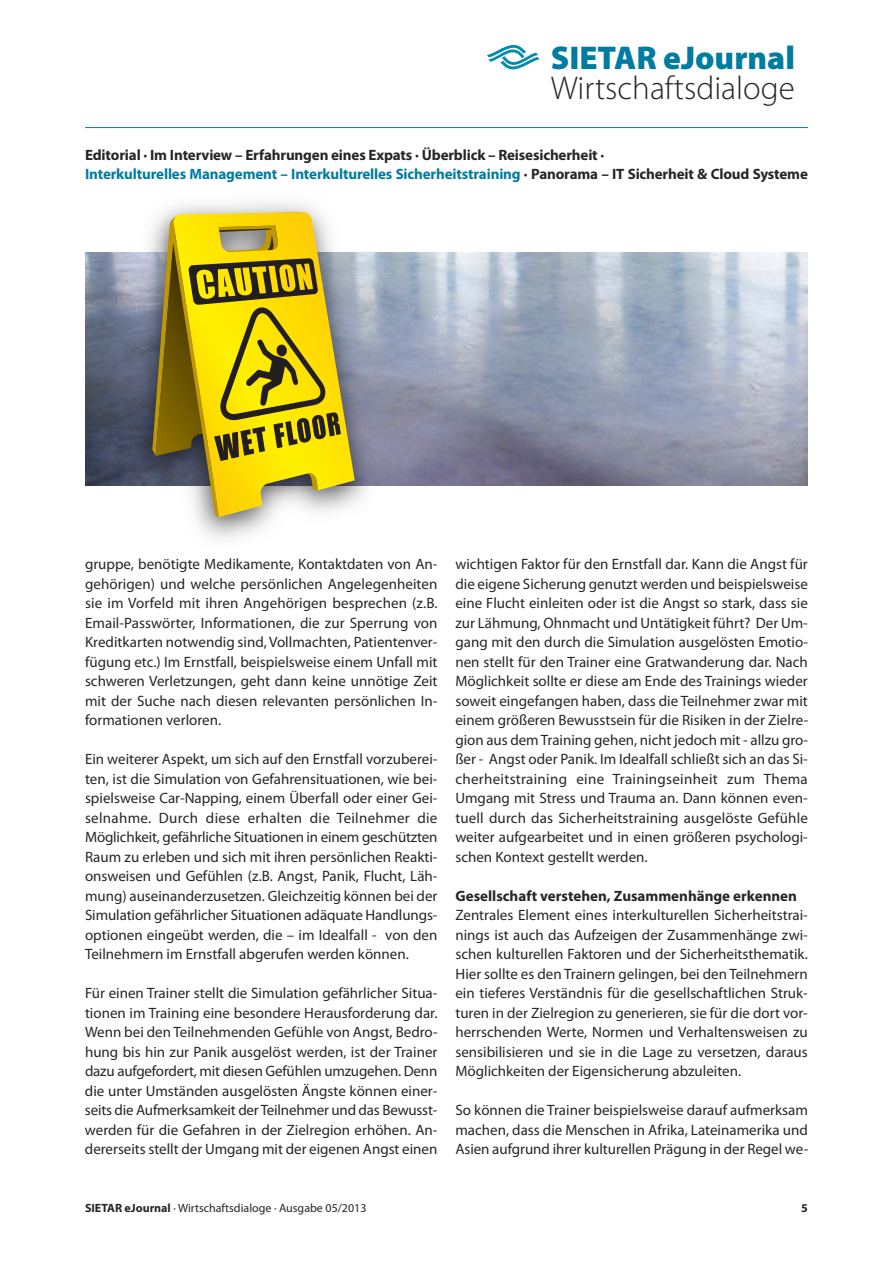
<style>
.page{position:relative;width:893px;height:1263px;background:#fff}
.page>*{position:absolute;margin:0;border:0;box-sizing:border-box;transform-origin:0 0}
.t1{font:300 33px "Myriad Pro";color:#272627}
.t2{font:900 33px "Myriad Pro";color:#007ca1}
.t3{font:15px/19.5px "Myriad Pro";color:#272627;text-align:justify}
.t4{font:700 15px/19.5px "Myriad Pro";letter-spacing:-.01em;color:#272627}
.t5{font:12px "Myriad Pro";color:#272627}
.t6{font:700 12px "Myriad Pro";color:#272627}
.s1{color:#007ca1}
.s2{font-weight:700}
</style>
<div class="page">
<svg style="left:487px;top:45px;width:53px;height:24px"></svg>
<hr style="left:85px;top:127px;width:723px;height:1px;background:#007ca1">
<img style="left:85px;top:252px;width:723px;height:234px">
<img style="left:119px;top:202px;width:270px;height:336px">
<svg style="left:341px;top:212px;width:14px;height:305px"></svg>
<svg style="left:152px;top:212px;width:189px;height:305px;background:#bcaa2d"></svg>
<h1 class="t2" style="left:551px;top:46px;width:246px">SIETAR eJournal</h1>
<h1 class="t1" style="left:551px;top:76px;width:245px">Wirtschaftsdialoge</h1>
<p class="t4" style="left:85px;top:146px;width:724px">Editorial · Im Interview – Erfahrungen eines Expats · Überblick – Reisesicherheit ·<br><span class="s1">Interkulturelles Management – Interkulturelles Sicherheitstraining</span> · Panorama – IT Sicherheit &amp; Cloud Systeme</p>
<p class="t3" style="left:85px;top:555px;width:354px">gruppe, benötigte Medikamente, Kontaktdaten von An&shy;gehörigen) und welche persönlichen Angelegenheiten sie im Vorfeld mit ihren Angehörigen besprechen (z.B.<br>Email-Passwörter, Informationen, die zur Sperrung von Kreditkarten notwendig sind, Vollmachten, Patientenver&shy;fügung etc.) Im Ernstfall, beispielsweise einem Unfall mit schweren Verletzungen, geht dann keine unnötige Zeit mit der Suche nach diesen relevanten persönlichen In&shy;formationen verloren.</p>
<p class="t3" style="left:85px;top:750px;width:354px">Ein weiterer Aspekt, um sich auf den Ernstfall vorzuberei&shy;ten, ist die Simulation von Gefahrensituationen, wie bei&shy;spielsweise Car-Napping, einem Überfall oder einer Gei&shy;selnahme. Durch diese erhalten die Teilnehmer die Möglichkeit, gefährliche Situationen in einem geschützten Raum zu erleben und sich mit ihren persönlichen Reakti&shy;onsweisen und Gefühlen (z.B. Angst, Panik, Flucht, Läh&shy;mung) auseinanderzusetzen. Gleichzeitig können bei der Simulation gefährlicher Situationen adäquate Handlungs&shy;optionen eingeübt werden, die – im Idealfall - von den Teilnehmern im Ernstfall abgerufen werden können.</p>
<p class="t3" style="left:85px;top:984px;width:354px">Für einen Trainer stellt die Simulation gefährlicher Situa&shy;tionen im Training eine besondere Herausforderung dar.<br>Wenn bei den Teilnehmenden Gefühle von Angst, Bedro&shy;hung bis hin zur Panik ausgelöst werden, ist der Trainer dazu aufgefordert, mit diesen Gefühlen umzugehen. Denn die unter Umständen ausgelösten Ängste können einer&shy;seits die Aufmerksamkeit der Teilnehmer und das Bewusst&shy;werden für die Gefahren in der Zielregion erhöhen. An&shy;dererseits stellt der Umgang mit der eigenen Angst einen</p>
<p class="t3" style="left:455px;top:555px;width:354px">wichtigen Faktor für den Ernstfall dar. Kann die Angst für die eigene Sicherung genutzt werden und beispielsweise eine Flucht einleiten oder ist die Angst so stark, dass sie zur Lähmung, Ohnmacht und Untätigkeit führt? Der Um&shy;gang mit den durch die Simulation ausgelösten Emotio&shy;nen stellt für den Trainer eine Gratwanderung dar. Nach Möglichkeit sollte er diese am Ende des Trainings wieder soweit eingefangen haben, dass die Teilnehmer zwar mit einem größeren Bewusstsein für die Risiken in der Zielre&shy;gion aus demTraining gehen, nicht jedoch mit - allzu gro&shy;ßer - Angst oder Panik. Im Idealfall schließt sich an das Si&shy;cherheitstraining eine Trainingseinheit zum Thema Umgang mit Stress und Trauma an. Dann können even&shy;tuell durch das Sicherheitstraining ausgelöste Gefühle weiter aufgearbeitet und in einen größeren psychologi&shy;schen Kontext gestellt werden.</p>
<p class="t4" style="left:455px;top:887px;width:343px">Gesellschaft verstehen, Zusammenhänge erkennen</p>
<p class="t3" style="left:455px;top:906px;width:354px">Zentrales Element eines interkulturellen Sicherheitstrai&shy;nings ist auch das Aufzeigen der Zusammenhänge zwi&shy;schen kulturellen Faktoren und der Sicherheitsthematik.<br>Hier sollte es den Trainern gelingen, bei den Teilnehmern ein tieferes Verständnis für die gesellschaftlichen Struk&shy;turen in der Zielregion zu generieren, sie für die dort vor&shy;herrschenden Werte, Normen und Verhaltensweisen zu sensibilisieren und sie in die Lage zu versetzen, daraus Möglichkeiten der Eigensicherung abzuleiten.</p>
<p class="t3" style="left:455px;top:1101px;width:354px">So können die Trainer beispielsweise darauf aufmerksam machen, dass die Menschen in Afrika, Lateinamerika und Asien aufgrund ihrer kulturellen Prägung in der Regel we-</p>
<p class="t5" style="left:85px;top:1204px;width:283px"><span class="s2">SIETAR eJournal</span> · Wirtschaftsdialoge · Ausgabe 05/2013</p>
<p class="t6" style="left:801px;top:1204px;width:8px">5</p>
</div>
